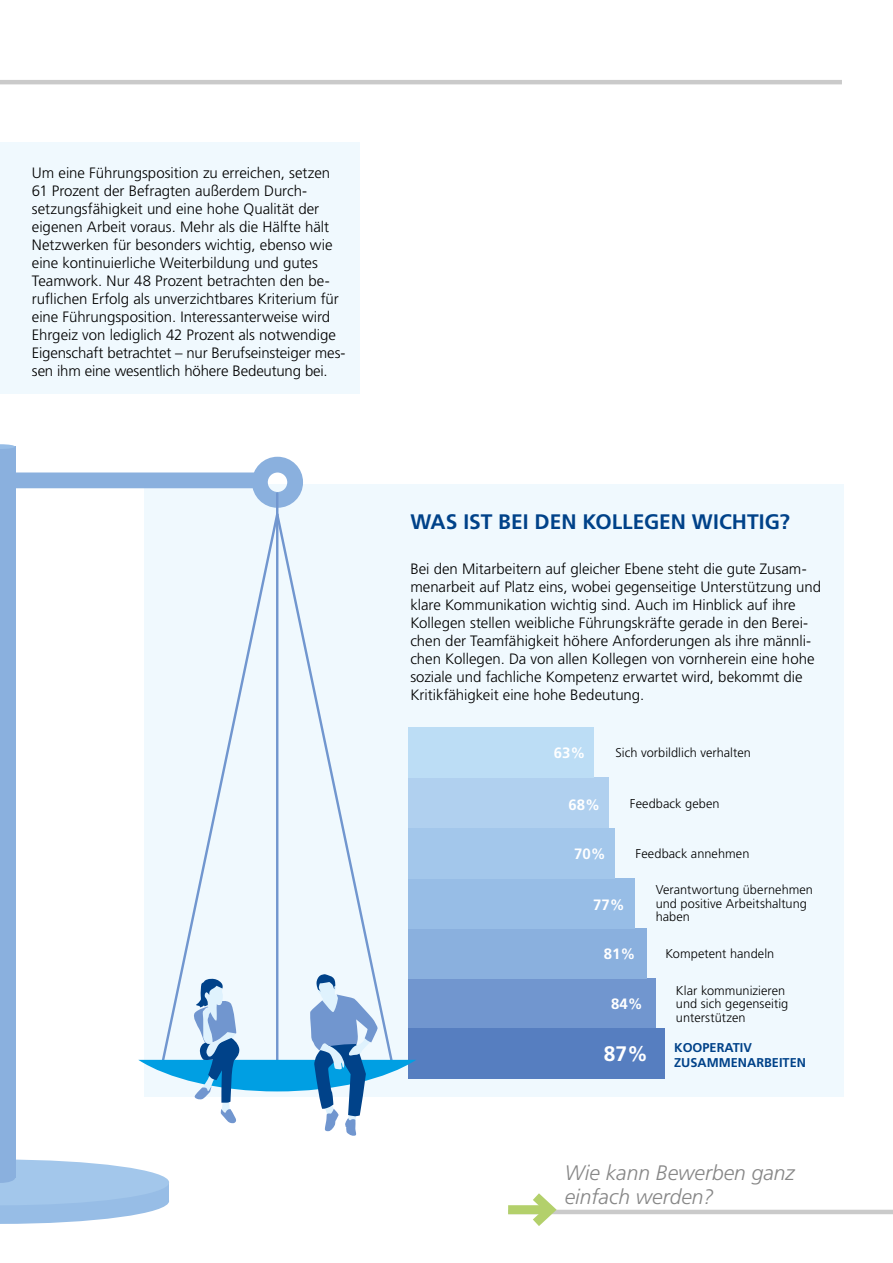
<style>
.page{position:relative;width:893px;height:1263px;background:#fff}
.page>*{position:absolute;margin:0;border:0;box-sizing:border-box;transform-origin:0 0}
.t1{font:italic 300 21px/24px "Frutiger LT Std";color:#878787}
.t2{font:700 21px "Frutiger LT Std";color:#004289}
.t3{font:700 21px "Frutiger LT Std";color:#fff}
.t4{font:300 15px/18px "Frutiger LT Std";letter-spacing:-.005em;color:#000}
.t5{font:700 15px "Frutiger LT Std";color:#fff}
.t6{font:300 12.75px/13.5px "Frutiger LT Std";letter-spacing:.005em;color:#000}
.t7{font:700 12.75px/15px "Frutiger LT Std";color:#004289}
</style>
<div class="page">
<hr style="left:508px;top:1210px;width:385px;height:4px;background:#cacaca">
<hr style="left:0;top:80px;width:842px;height:4px;background:#cacaca">
<div style="left:508px;top:1205px;width:42px;height:9px;background:#b3d06b"></div>
<svg style="left:523px;top:1193px;width:40px;height:33px"></svg>
<div style="left:145px;top:484px;width:699px;height:612px;background:#f0f9fe"></div>
<div style="left:0;top:142px;width:360px;height:252px;background:#f0f9fe"></div>
<div style="left:408px;top:978px;width:247px;height:50px;background:#7196cf"></div>
<div style="left:408px;top:1028px;width:256px;height:51px;background:#567ec0"></div>
<div style="left:408px;top:928px;width:239px;height:50px;background:#8ab0de"></div>
<div style="left:408px;top:878px;width:227px;height:50px;background:#97bde6"></div>
<div style="left:408px;top:828px;width:206px;height:50px;background:#a3c7eb"></div>
<div style="left:408px;top:778px;width:200px;height:50px;background:#b0d0ef"></div>
<div style="left:408px;top:728px;width:186px;height:50px;background:#bcddf5"></div>
<div style="left:0;top:447px;width:15px;height:731px;background:#8ab0de"></div>
<svg style="left:0;top:1159px;width:169px;height:65px"></svg>
<svg style="left:0;top:444px;width:15px;height:5px"></svg>
<div style="left:0;top:472px;width:260px;height:16px;background:#8ab0de"></div>
<div style="left:252px;top:457px;width:51px;height:51px;border:16px solid #8ab0de;border-radius:50%"></div>
<hr style="left:276px;top:493px;width:2px;height:572px;background:#7196cf">
<svg style="left:280px;top:522px;width:95px;height:452px"></svg>
<svg style="left:180px;top:511px;width:100px;height:463px"></svg>
<svg style="left:138px;top:974px;width:278px;height:162px"></svg>
<p class="t4" style="left:32px;top:164px;width:315px">Um eine Führungsposition zu erreichen, setzen 61 Prozent der Befragten außerdem Durch&shy;setzungsfähigkeit und eine hohe Qualität der eigenen Arbeit voraus. Mehr als die Hälfte hält Netzwerken für besonders wichtig, ebenso wie eine kontinuierliche Weiterbildung und gutes Teamwork. Nur 48 Prozent betrachten den be&shy;ruflichen Erfolg als unverzichtbares Kriterium für eine Führungsposition. Interessanterweise wird Ehrgeiz von lediglich 42 Prozent als notwendige Eigenschaft betrachtet – nur Berufseinsteiger mes&shy;sen ihm eine wesentlich höhere Bedeutung bei.</p>
<h1 class="t2" style="left:410px;top:509px;width:381px">WAS IST BEI DEN KOLLEGEN WICHTIG?</h1>
<p class="t4" style="left:410px;top:560px;width:412px">Bei den Mitarbeitern auf gleicher Ebene steht die gute Zusam&shy;menarbeit auf Platz eins, wobei gegenseitige Unterstützung und klare Kommunikation wichtig sind. Auch im Hinblick auf ihre Kollegen stellen weibliche Führungskräfte gerade in den Berei&shy;chen der Teamfähigkeit höhere Anforderungen als ihre männli&shy;chen Kollegen. Da von allen Kollegen von vornherein eine hohe soziale und fachliche Kompetenz erwartet wird, bekommt die Kritikfähigkeit eine hohe Bedeutung.</p>
<p class="t5" style="left:554px;top:744px;width:33px">63%</p>
<p class="t6" style="left:615px;top:746px;width:137px">Sich vorbildlich verhalten</p>
<p class="t6" style="left:630px;top:797px;width:91px">Feedback geben</p>
<p class="t6" style="left:636px;top:847px;width:115px">Feedback annehmen</p>
<p class="t6" style="left:656px;top:883px;width:159px">Verantwortung übernehmen und positive Arbeitshaltung haben</p>
<p class="t6" style="left:665px;top:947px;width:110px">Kompetent handeln</p>
<p class="t6" style="left:676px;top:984px;width:114px">Klar kommunizieren und sich gegenseitig unterstützen</p>
<h1 class="t3" style="left:604px;top:1042px;width:46px">87%</h1>
<p class="t5" style="left:568px;top:796px;width:33px">68%</p>
<p class="t5" style="left:574px;top:844px;width:33px">70%</p>
<p class="t5" style="left:593px;top:895px;width:33px">77%</p>
<p class="t5" style="left:604px;top:945px;width:33px">81%</p>
<p class="t5" style="left:611px;top:994px;width:33px">84%</p>
<p class="t7" style="left:674px;top:1040px;width:133px">KOOPERATIV<br>ZUSAMMENARBEITEN</p>
<h1 class="t1" style="left:565px;top:1161px;width:232px">Wie kann Bewerben ganz einfach werden?</h1>
</div>
